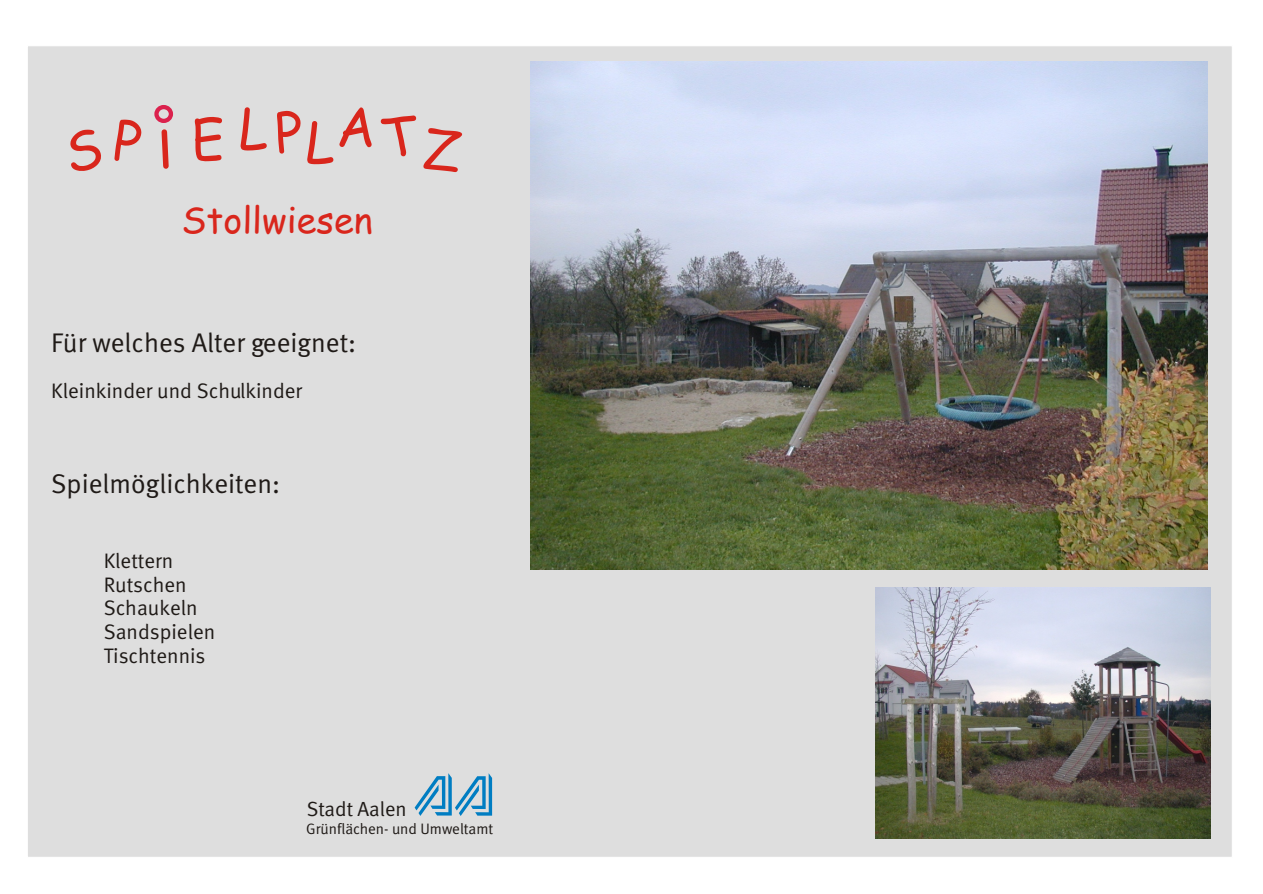
<style>
.page{position:relative;width:1263px;height:894px;background:#fff}
.page>*{position:absolute;margin:0;border:0;box-sizing:border-box;transform-origin:0 0}
.t1{font:54px "Comic Sans MS";color:#d9261c}
.t2{font:36px "Comic Sans MS";color:#d9261c}
.t3{font:27px "Meta Normal";color:#1f1a17}
.t4{font:21px/23.9px "Meta Normal";color:#1f1a17}
.t5{font:20.55px "Meta Normal";color:#1f1a17}
.t6{font:15.15px "Meta Normal";color:#1f1a17}
</style>
<div class="page">
<div style="left:27px;top:45px;width:1206px;height:813px;background:#dedede;border:1px solid #fff"></div>
<svg style="left:161px;top:129px;width:8px;height:40px"></svg>
<div style="left:154px;top:105px;width:19px;height:18px;border:4px solid #db214d;border-radius:50%"></div>
<svg style="left:415px;top:773px;width:77px;height:43px"></svg>
<img style="left:876px;top:588px;width:335px;height:251px">
<img style="left:531px;top:62px;width:677px;height:508px">
<h1 class="t1" style="left:336px;top:103px;width:41px">A</h1>
<h2 class="t2" style="left:182px;top:204px;width:193px">Stollwiesen</h2>
<p class="t3" style="left:51px;top:332px;width:306px">Für welches Alter geeignet:</p>
<p class="t4" style="left:51px;top:380px;width:252px">Kleinkinder und Schulkinder</p>
<p class="t3" style="left:51px;top:473px;width:230px">Spielmöglichkeiten:</p>
<p class="t4" style="left:104px;top:550px;width:113px">Klettern<br>Rutschen<br>Schaukeln<br>Sandspielen<br>Tischtennis</p>
<p class="t5" style="left:307px;top:801px;width:101px">Stadt Aalen</p>
<p class="t6" style="left:306px;top:823px;width:189px">Grünflächen- und Umweltamt</p>
</div>
